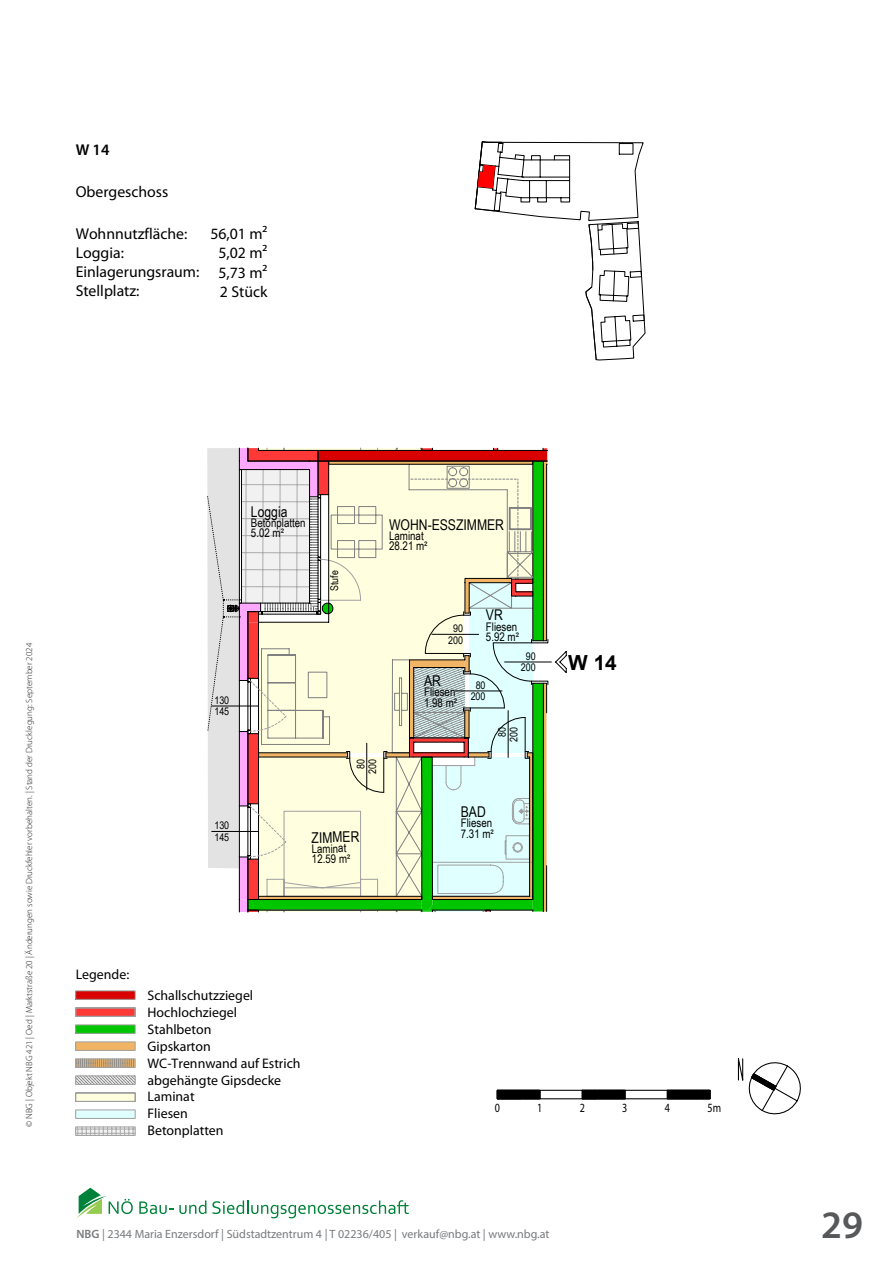
<style>
.page{position:relative;width:893px;height:1263px;background:#fff}
.page>*{position:absolute;margin:0;border:0;box-sizing:border-box;transform-origin:0 0}
.t1{font:600 39px "Myriad Pro";color:#57585a}
.t2{font:700 20.85px "Arial";color:#000}
.t3{font:15.75px/19px "Myriad Pro";color:#000}
.t4{font:600 15.75px "Myriad Pro";color:#000}
.t5{font:14.85px "Arial Narrow";color:#000}
.t6{font:13.8px/16.8px "Myriad Pro";color:#000}
.t7{font:12.6px "Myriad Pro";color:#000;scale:.8 1}
.t8{font:12px "Myriad Pro";color:#787a7d}
.t9{font:11.85px "Arial Narrow";color:#000}
.t10{font:10.65px/11.6px "Arial";color:#000;text-align:center;scale:.83 1}
.t11{font:10.65px "Arial Narrow";color:#000}
.t12{font:300 9px "Myriad Pro";color:#231f20}
.s1{font-weight:600}
</style>
<div class="page">
<svg style="left:139px;top:1201px;width:34px;height:13px"></svg>
<svg style="left:179px;top:1200px;width:27px;height:14px"></svg>
<svg style="left:212px;top:1200px;width:197px;height:18px"></svg>
<svg style="left:77px;top:1188px;width:56px;height:30px"></svg>
<svg style="left:555px;top:651px;width:12px;height:22px"></svg>
<hr style="left:505px;top:662px;width:46px;height:1px;background:#000">
<svg style="left:207px;top:447px;width:341px;height:465px"></svg>
<svg style="left:75px;top:990px;width:61px;height:27px"></svg>
<svg style="left:75px;top:1024px;width:61px;height:112px"></svg>
<svg style="left:497px;top:1091px;width:43px;height:7px"></svg>
<svg style="left:582px;top:1091px;width:43px;height:7px"></svg>
<svg style="left:667px;top:1091px;width:43px;height:7px"></svg>
<hr style="left:497px;top:1090px;width:85px;height:1px;background:#000">
<hr style="left:582px;top:1090px;width:43px;height:1px;background:#000">
<hr style="left:497px;top:1098px;width:128px;height:1px;background:#000">
<hr style="left:625px;top:1090px;width:85px;height:1px;background:#000">
<hr style="left:625px;top:1098px;width:85px;height:1px;background:#000">
<svg style="left:737px;top:1058px;width:64px;height:57px"></svg>
<svg style="left:475px;top:141px;width:171px;height:220px"></svg>
<p class="t4" style="left:76px;top:141px;width:35px">W 14</p>
<p class="t3" style="left:76px;top:182px;width:94px">Obergeschoss</p>
<p class="t3" style="left:76px;top:224px;width:125px">Wohnnutzfläche:<br>Loggia:<br>Einlagerungsraum:<br>Stellplatz:</p>
<p class="t3" style="left:219px;top:224px;width:50px;text-align:justify;text-indent:-8px">56,01 m²<br>5,02 m²<br>5,73 m²<br>2 Stück</p>
<p class="t12" style="left:24px;top:1127px;width:486px;rotate:-90deg">© NBG | Objekt NBG 421 | Oed | Marktstraße 20 | Änderungen sowie Druckfehler vorbehalten. | Stand der Drucklegung: September 2024</p>
<p class="t10" style="left:214px;top:694px;width:19px;text-align:left">130<br>145</p>
<p class="t10" style="left:214px;top:820px;width:19px;text-align:left">130<br>145</p>
<p class="t5" style="left:251px;top:501px;width:38px">Loggia</p>
<p class="t9" style="left:251px;top:514px;width:56px">Betonplatten</p>
<p class="t9" style="left:251px;top:524px;width:35px">5.02 m²</p>
<p class="t11" style="left:327px;top:591px;width:22px;rotate:-90deg">Stufe</p>
<p class="t5" style="left:389px;top:514px;width:117px">WOHN-ESSZIMMER</p>
<p class="t9" style="left:389px;top:527px;width:36px">Laminat</p>
<p class="t9" style="left:389px;top:537px;width:40px">28.21 m²</p>
<p class="t10" style="left:355px;top:774px;width:19px;rotate:-90deg">80<br>200</p>
<p class="t10" style="left:448px;top:623px;width:20px">90<br>200</p>
<p class="t5" style="left:424px;top:670px;width:18px">AR</p>
<p class="t9" style="left:424px;top:683px;width:33px">Fliesen</p>
<p class="t9" style="left:424px;top:694px;width:35px">1.98 m²</p>
<p class="t5" style="left:486px;top:604px;width:18px">VR</p>
<p class="t9" style="left:486px;top:618px;width:33px">Fliesen</p>
<p class="t9" style="left:486px;top:628px;width:35px">5.92 m²</p>
<p class="t10" style="left:471px;top:679px;width:20px">80<br>200</p>
<p class="t10" style="left:521px;top:650px;width:19px">90<br>200</p>
<p class="t10" style="left:496px;top:742px;width:19px;rotate:-90deg">80<br>200</p>
<p class="t5" style="left:311px;top:827px;width:50px;rotate:-1deg">ZIMMER</p>
<p class="t9" style="left:312px;top:840px;width:36px;rotate:-1deg">Laminat</p>
<p class="t9" style="left:312px;top:850px;width:40px;rotate:-1deg">12.59 m²</p>
<p class="t5" style="left:461px;top:801px;width:27px">BAD</p>
<p class="t9" style="left:461px;top:814px;width:33px">Fliesen</p>
<p class="t9" style="left:461px;top:825px;width:35px">7.31 m²</p>
<h2 class="t2" style="left:568px;top:648px;width:50px">W 14</h2>
<p class="t6" style="left:76px;top:966px;width:55px">Legende:</p>
<p class="t6" style="left:148px;top:987px;width:155px">Schallschutzziegel<br>Hochlochziegel<br>Stahlbeton<br>Gipskarton<br>WC-Trennwand auf Estrich abgehängte Gipsdecke<br>Laminat<br>Fliesen<br>Betonplatten</p>
<p class="t7" style="left:495px;top:1099px;width:8px">0</p>
<p class="t7" style="left:537px;top:1099px;width:8px">1</p>
<p class="t7" style="left:580px;top:1099px;width:8px">2</p>
<p class="t7" style="left:622px;top:1099px;width:8px">3</p>
<p class="t7" style="left:665px;top:1099px;width:8px">4</p>
<p class="t7" style="left:707px;top:1099px;width:18px">5m</p>
<p class="t8" style="left:77px;top:1226px;width:474px"><span class="s1">NBG</span> | 2344 Maria Enzersdorf | Südstadtzentrum 4 | T 02236/405 | verkauf@nbg.at | www.nbg.at</p>
<h1 class="t1" style="left:821px;top:1203px;width:43px">29</h1>
</div>
